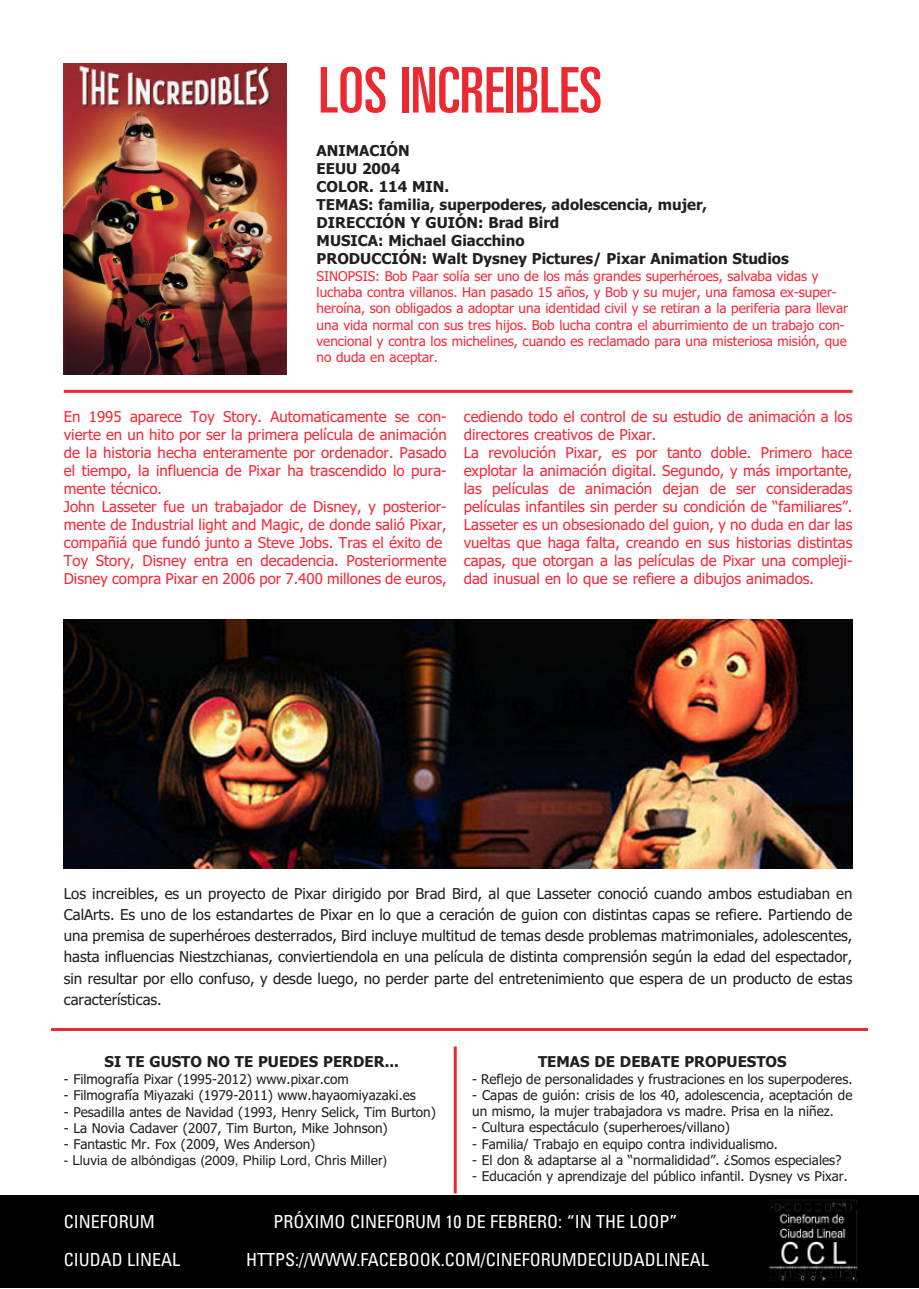
<style>
.page{position:relative;width:919px;height:1289px;background:#fff}
.page>*{position:absolute;margin:0;border:0;box-sizing:border-box;transform-origin:0 0}
.t1{font:ultra-condensed 63px "Univers";color:#ec2930}
.t2{font:condensed 18px "Univers";color:#fff}
.t3{font:15px/18px "Tahoma";color:#f72938}
.t4{font:15px/21px "Tahoma";color:#231f20;text-align:justify}
.t5{font:700 15px/18px "Tahoma";color:#231f20}
.t6{font:13.5px/16.2px "Tahoma";color:#231f20}
.t7{font:13.5px/16.2px "Tahoma";color:#f72938}
.t8{font:13.5px "Helvetica";color:#231f20}
</style>
<div class="page">
<img style="left:64px;top:64px;width:222px;height:310px">
<img style="left:64px;top:619px;width:788px;height:249px">
<div style="left:0;top:1195px;width:917px;height:91px;background:#000"></div>
<hr style="left:64px;top:390px;width:788px;height:3px;background:#ec2930">
<hr style="left:51px;top:1027px;width:816px;height:3px;background:#ec2930">
<hr style="left:453px;top:1046px;width:3px;height:147px;background:#ec2930">
<h1 class="t1" style="left:318px;top:67px;width:285px">LOS INCREIBLES</h1>
<p class="t5" style="left:316px;top:142px;width:474px">ANIMACIÓN<br>EEUU 2004<br>COLOR. 114 MIN.<br>TEMAS: familia, superpoderes, adolescencia, mujer,<br>DIRECCIÓN Y GUIÓN: Brad Bird<br>MUSICA: Michael Giacchino<br>PRODUCCIÓN: Walt Dysney Pictures/ Pixar Animation Studios</p>
<p class="t7" style="left:316px;top:268px;width:533px">SINOPSIS: Bob Paar solía ser uno de los más grandes superhéroes, salvaba vidas y luchaba contra villanos. Han pasado 15 años, y Bob y su mujer, una famosa ex-super&shy;heroína, son obligados a adoptar una identidad civil y se retiran a la periferia para llevar una vida normal con sus tres hijos. Bob lucha contra el aburrimiento de un trabajo con&shy;vencional y contra los michelines, cuando es reclamado para una misteriosa misión, que no duda en aceptar.</p>
<p class="t3" style="left:64px;top:408px;width:384px">En 1995 aparece Toy Story. Automaticamente se con&shy;vierte en un hito por ser la primera película de animación de la historia hecha enteramente por ordenador. Pasado el tiempo, la influencia de Pixar ha trascendido lo pura&shy;mente técnico.<br>John Lasseter fue un trabajador de Disney, y posterior&shy;mente de Industrial light and Magic, de donde salió Pixar, compañiá que fundó junto a Steve Jobs. Tras el éxito de Toy Story, Disney entra en decadencia. Posteriormente Disney compra Pixar en 2006 por 7.400 millones de euros,</p>
<p class="t3" style="left:463px;top:408px;width:390px">cediendo todo el control de su estudio de animación a los directores creativos de Pixar.<br>La revolución Pixar, es por tanto doble. Primero hace explotar la animación digital. Segundo, y más importante, las películas de animación dejan de ser consideradas películas infantiles sin perder su condición de “familiares”.<br>Lasseter es un obsesionado del guion, y no duda en dar las vueltas que haga falta, creando en sus historias distintas capas, que otorgan a las películas de Pixar una compleji&shy;dad inusual en lo que se refiere a dibujos animados.</p>
<p class="t4" style="left:64px;top:883px;width:790px">Los increibles, es un proyecto de Pixar dirigido por Brad Bird, al que Lasseter conoció cuando ambos estudiaban en CalArts. Es uno de los estandartes de Pixar en lo que a ceración de guion con distintas capas se refiere. Partiendo de una premisa de superhéroes desterrados, Bird incluye multitud de temas desde problemas matrimoniales, adolescentes, hasta influencias Niestzchianas, conviertiendola en una película de distinta comprensión según la edad del espectador, sin resultar por ello confuso, y desde luego, no perder parte del entretenimiento que espera de un producto de estas características.</p>
<p class="t5" style="left:105px;top:1053px;width:295px">SI TE GUSTO NO TE PUEDES PERDER...</p>
<p class="t6" style="left:64px;top:1071px;width:286px">- Filmografía Pixar (1995-2012) www.pixar.com</p>
<p class="t6" style="left:64px;top:1087px;width:353px">- Filmografía Miyazaki (1979-2011) www.hayaomiyazaki.es</p>
<p class="t6" style="left:64px;top:1103px;width:373px">- Pesadilla antes de Navidad (1993, Henry Selick, Tim Burton)</p>
<p class="t6" style="left:64px;top:1119px;width:325px">- La Novia Cadaver (2007, Tim Burton, Mike Johnson)</p>
<p class="t6" style="left:64px;top:1136px;width:253px">- Fantastic Mr. Fox (2009, Wes Anderson)</p>
<p class="t8" style="left:64px;top:1152px;width:325px">- Lluvia de albóndigas (2009, Philip Lord, Chris Miller)</p>
<p class="t5" style="left:538px;top:1052px;width:250px">TEMAS DE DEBATE PROPUESTOS</p>
<p class="t6" style="left:472px;top:1071px;width:381px">- Reflejo de personalidades y frustraciones en los superpoderes.</p>
<p class="t6" style="left:472px;top:1087px;width:382px">- Capas de guión: crisis de los 40, adolescencia, aceptación de un mismo, la mujer trabajadora vs madre. Prisa en la niñez.</p>
<p class="t6" style="left:472px;top:1119px;width:259px">- Cultura espectáculo (superheroes/villano)</p>
<p class="t6" style="left:472px;top:1135px;width:307px">- Familia/ Trabajo en equipo contra individualismo.</p>
<p class="t6" style="left:472px;top:1152px;width:371px">- El don &amp; adaptarse al a “normalididad”. ¿Somos especiales?</p>
<p class="t6" style="left:472px;top:1168px;width:377px">- Educación y aprendizaje del público infantil. Dysney vs Pixar.</p>
<p class="t2" style="left:64px;top:1215px;width:93px">CINEFORUM</p>
<p class="t2" style="left:273px;top:1215px;width:405px">PRÓXIMO CINEFORUM 10 DE FEBRERO: “IN THE LOOP”</p>
<p class="t2" style="left:64px;top:1252px;width:118px">CIUDAD LINEAL</p>
<p class="t2" style="left:246px;top:1252px;width:464px">HTTPS://WWW.FACEBOOK.COM/CINEFORUMDECIUDADLINEAL</p>
</div>
